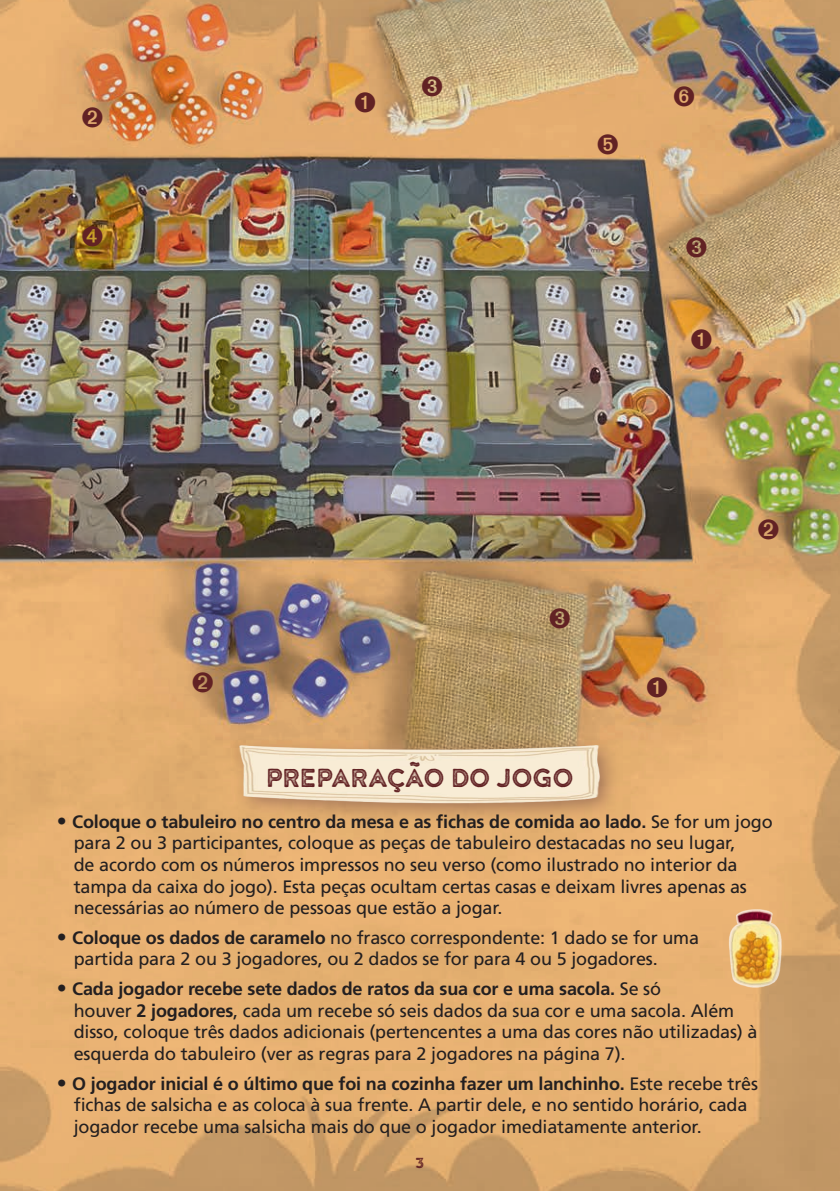
<style>
.page{position:relative;width:840px;height:1191px;background:#fff}
.page>*{position:absolute;margin:0;border:0;box-sizing:border-box;transform-origin:0 0}
.t1{font:32px "Noyh A Cafe Press 2";color:#622224}
.t2{font:18px/21.6px "Frutiger LT Std";letter-spacing:-.01em;color:#231f20}
.t3{font:18px "Noyh A Cafe Press 2";color:#622224}
.s1{font-size:20px}
.s2{font-weight:700}
</style>
<div class="page">
<img style="left:0;top:0;width:839px;height:1191px">
<div style="left:230px;top:735px;width:390px;height:89px;background:#926653;opacity:.75"></div>
<img style="left:214px;top:738px;width:411px;height:69px">
<img style="left:724px;top:905px;width:63px;height:85px">
<svg style="left:691px;top:329px;width:20px;height:20px"></svg>
<svg style="left:193px;top:672px;width:20px;height:20px"></svg>
<svg style="left:83px;top:107px;width:20px;height:21px"></svg>
<svg style="left:758px;top:518px;width:20px;height:21px"></svg>
<svg style="left:83px;top:226px;width:20px;height:20px"></svg>
<svg style="left:549px;top:607px;width:20px;height:21px"></svg>
<svg style="left:686px;top:237px;width:20px;height:20px"></svg>
<svg style="left:422px;top:76px;width:20px;height:20px"></svg>
<svg style="left:597px;top:134px;width:21px;height:20px"></svg>
<svg style="left:674px;top:86px;width:20px;height:20px"></svg>
<svg style="left:647px;top:676px;width:20px;height:21px"></svg>
<svg style="left:355px;top:92px;width:20px;height:20px"></svg>
<h1 class="t1" style="left:266px;top:758px;width:309px">PREPARAÇÃO DO JOGO</h1>
<p class="t2" style="left:74px;top:810px;width:700px;text-indent:-17px"><span class="s1">•</span> <span class="s2">Coloque o tabuleiro no centro da mesa e as fichas de comida ao lado.</span> Se for um jogo para 2 ou 3 participantes, coloque as peças de tabuleiro destacadas no seu lugar,<br>de acordo com os números impressos no seu verso (como ilustrado no interior da tampa da caixa do jogo). Esta peças ocultam certas casas e deixam livres apenas as necessárias ao número de pessoas que estão a jogar.</p>
<p class="t2" style="left:74px;top:927px;width:626px;text-indent:-17px"><span class="s1">•</span> <span class="s2">Coloque os dados de caramelo</span> no frasco correspondente: 1 dado se for uma partida para 2 ou 3 jogadores, ou 2 dados se for para 4 ou 5 jogadores.</p>
<p class="t2" style="left:74px;top:978px;width:685px;text-indent:-17px"><span class="s1">•</span> <span class="s2">Cada jogador recebe sete dados de ratos da sua cor e uma sacola.</span> Se só<br>houver <span class="s2">2 jogadores</span>, cada um recebe só seis dados da sua cor e uma sacola. Além disso, coloque três dados adicionais (pertencentes a uma das cores não utilizadas) à esquerda do tabuleiro (ver as regras para 2 jogadores na página 7).</p>
<p class="t2" style="left:74px;top:1072px;width:685px;text-indent:-17px"><span class="s1">•</span> <span class="s2">O jogador inicial é o último que foi na cozinha fazer um lanchinho.</span> Este recebe três fichas de salsicha e as coloca à sua frente. A partir dele, e no sentido horário, cada jogador recebe uma salsicha mais do que o jogador imediatamente anterior.</p>
<p class="t3" style="left:415px;top:1151px;width:10px">3</p>
</div>
